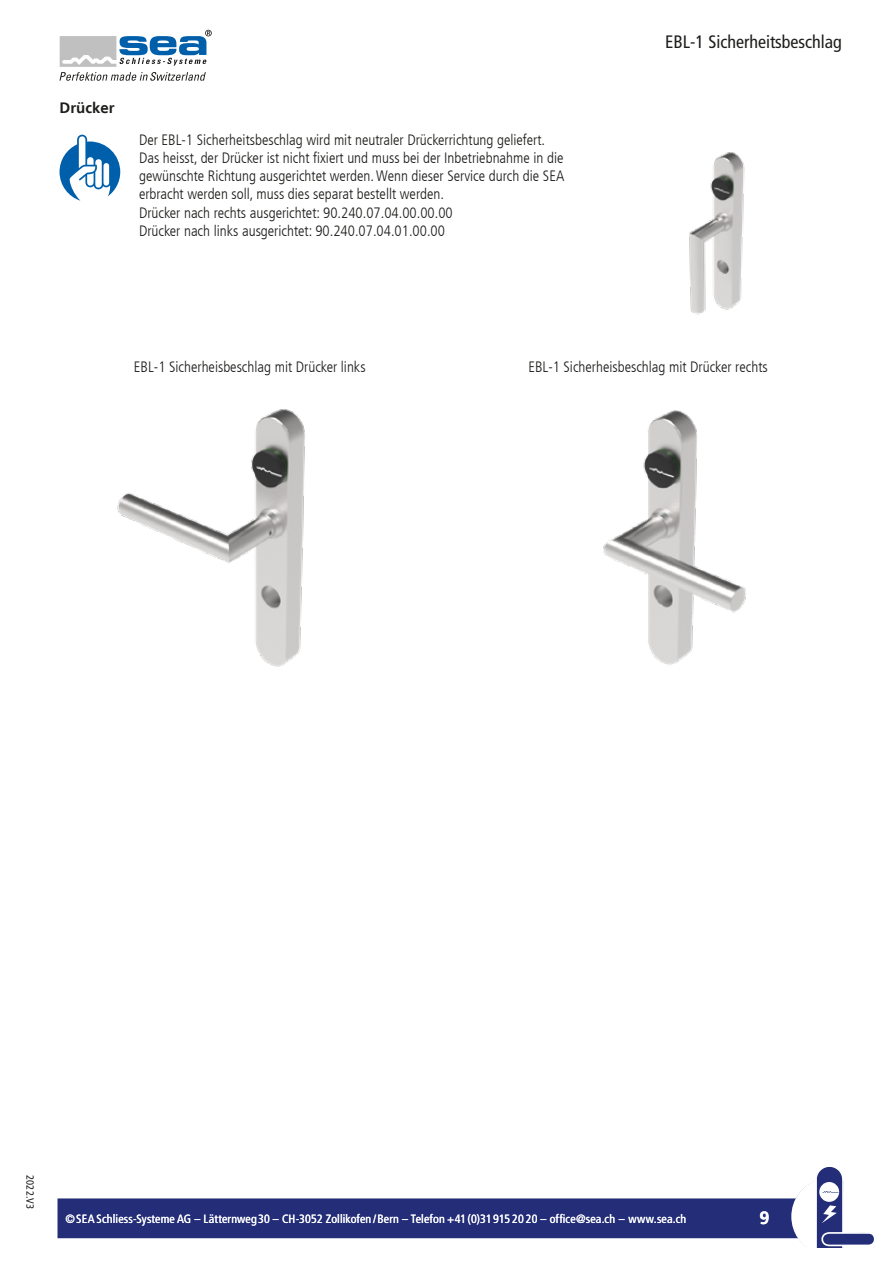
<style>
.page{position:relative;width:893px;height:1263px;background:#fff}
.page>*{position:absolute;margin:0;border:0;box-sizing:border-box;transform-origin:0 0}
.t1{font:condensed 18px "Frutiger LT";color:#1d1d1b}
.t2{font:700 18px "Frutiger LT";color:#fff}
.t3{font:300 condensed 15px/18px "Frutiger LT";color:#1d1d1b}
.t4{font:700 15px "Frutiger LT";color:#1d1d1b}
.t5{font:condensed 12px "Frutiger LT";letter-spacing:.015em;color:#fff}
.t6{font:condensed 10.5px "Frutiger LT";letter-spacing:.015em;color:#1d1d1b}
</style>
<div class="page">
<div style="left:58px;top:1198px;width:783px;height:40px;background:#232d78;border:2px solid #232d78"></div>
<svg style="left:791px;top:1167px;width:83px;height:81px"></svg>
<img style="left:117px;top:409px;width:188px;height:258px">
<img style="left:603px;top:410px;width:143px;height:255px">
<svg style="left:60px;top:135px;width:60px;height:66px"></svg>
<img style="left:689px;top:152px;width:56px;height:163px">
<svg style="left:60px;top:30px;width:152px;height:51px"></svg>
<p class="t4" style="left:60px;top:99px;width:57px">Drücker</p>
<p class="t3" style="left:139px;top:132px;width:427px">Der EBL-1 Sicherheitsbeschlag wird mit neutraler Drückerrichtung geliefert.<br>Das heisst, der Drücker ist nicht fixiert und muss bei der Inbetriebnahme in die gewünschte Richtung ausgerichtet werden. Wenn dieser Service durch die SEA erbracht werden soll, muss dies separat bestellt werden.<br>Drücker nach rechts ausgerichtet: 90.240.07.04.00.00.00<br>Drücker nach links ausgerichtet: 90.240.07.04.01.00.00</p>
<p class="t1" style="left:665px;top:31px;width:178px">EBL-1 Sicherheitsbeschlag</p>
<p class="t3" style="left:134px;top:358px;width:233px">EBL-1 Sicherheisbeschlag mit Drücker links</p>
<p class="t3" style="left:528px;top:358px;width:241px">EBL-1 Sicherheisbeschlag mit Drücker rechts</p>
<p class="t6" style="left:36px;top:1175px;width:35px;rotate:90deg">2022.V3</p>
<p class="t5" style="left:65px;top:1212px;width:622px">©SEA Schliess-Systeme AG – Lätternweg30 – CH-305-2 Zollikofen /Bern – Telefon +41(0)31915 20 20 – office@sea.ch – www.sea.ch</p>
<p class="t2" style="left:759px;top:1207px;width:12px">9</p>
</div>
